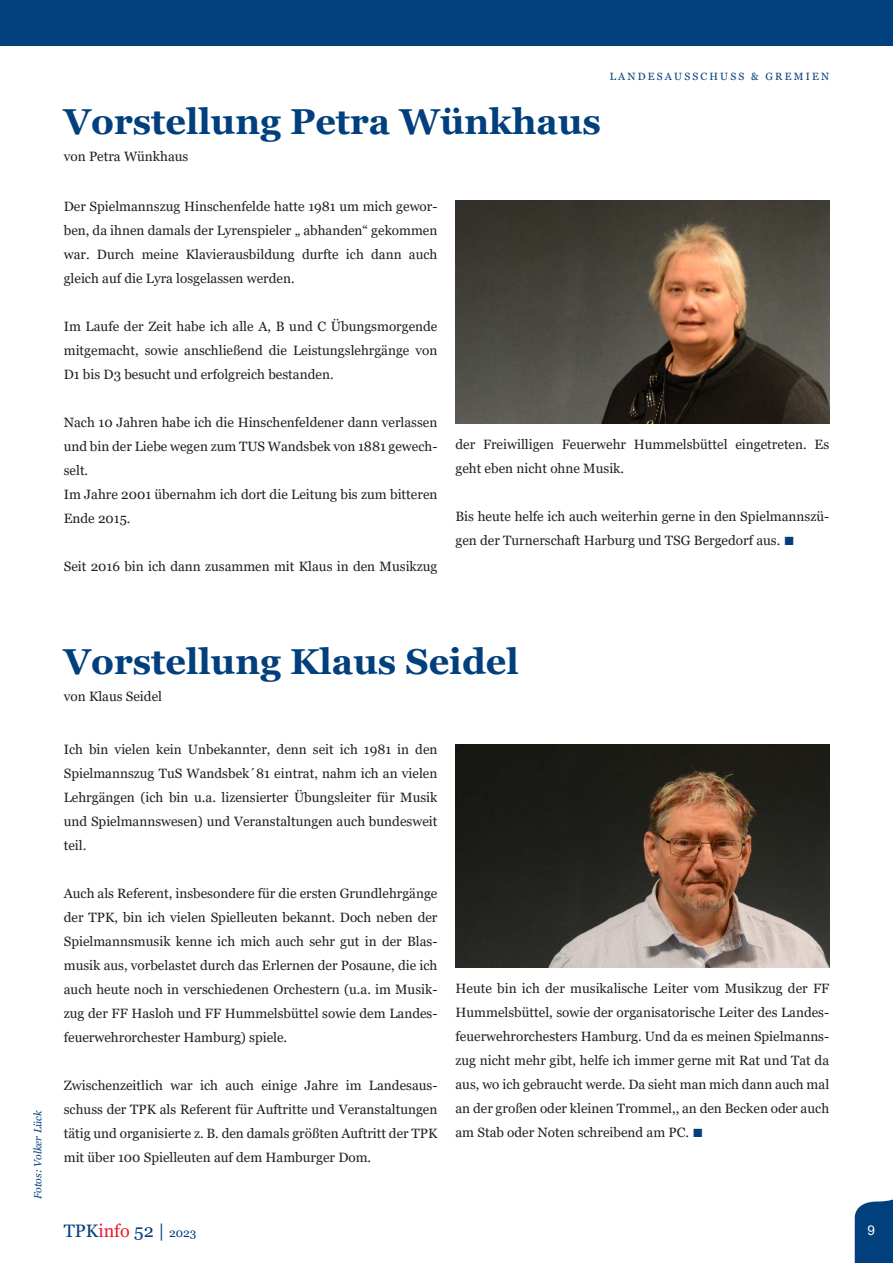
<style>
.page{position:relative;width:893px;height:1263px;background:#fff}
.page>*{position:absolute;margin:0;border:0;box-sizing:border-box;transform-origin:0 0}
.Headline_1{font:700 36px "Georgia";color:#023f7d}
.t1{font:18px "Georgia";color:#023f7d}
.Headline_1-2{font:13.5px/24px "Georgia";color:#231f20;text-align:justify}
.t2{font:13.5px "Arial";color:#fff}
.t3{font:10.5px "Georgia";letter-spacing:.21em;color:#023f7d}
.Fotokennzeichnung{font:italic 10.5px "Georgia";color:#023f7d}
.s1{font-family:"Times New Roman";font-size:18px;color:#023f7d}
.s2{color:#e71d2f}
.s3{font-size:12px}
</style>
<div class="page">
<div style="left:0;top:0;width:893px;height:46px;background:#023f7d"></div>
<svg style="left:854px;top:1199px;width:39px;height:64px;background:#164e87"></svg>
<img style="left:455px;top:201px;width:374px;height:223px">
<img style="left:455px;top:745px;width:374px;height:222px">
<p class="t3" style="left:610px;top:70px;width:221px">LANDESAUSSCHUSS &amp; GREMIEN</p>
<p class="Headline_1" style="left:64px;top:99px;width:539px">Vorstellung Petra Wünkhaus</p>
<p class="Headline_1-2" style="left:64px;top:145px;width:126px">von Petra Wünkhaus</p>
<p class="Headline_1-2" style="left:64px;top:195px;width:375px">Der Spielmannszug Hinschenfelde hatte 1981 um mich gewor&shy;ben, da ihnen damals der Lyrenspieler „ abhanden“ gekommen war. Durch meine Klavierausbildung durfte ich dann auch gleich auf die Lyra losgelassen werden.</p>
<p class="Headline_1-2" style="left:64px;top:315px;width:375px">Im Laufe der Zeit habe ich alle A, B und C Übungsmorgende mitgemacht, sowie anschließend die Leistungslehrgänge von D1 bis D3 besucht und erfolgreich bestanden.</p>
<p class="Headline_1-2" style="left:64px;top:411px;width:375px">Nach 10 Jahren habe ich die Hinschenfeldener dann verlassen und bin der Liebe wegen zum TUS Wandsbek von 1881 gewech&shy;selt.</p>
<p class="Headline_1-2" style="left:64px;top:483px;width:375px">Im Jahre 2001 übernahm ich dort die Leitung bis zum bitteren<br>Ende 2015.</p>
<p class="Headline_1-2" style="left:64px;top:555px;width:375px">Seit 2016 bin ich dann zusammen mit Klaus in den Musikzug</p>
<p class="Headline_1-2" style="left:455px;top:433px;width:375px">der Freiwilligen Feuerwehr Hummelsbüttel eingetreten. Es geht eben nicht ohne Musik.</p>
<p class="Headline_1-2" style="left:455px;top:505px;width:375px">Bis heute helfe ich auch weiterhin gerne in den Spielmannszü&shy;gen der Turnerschaft Harburg und TSG Bergedorf aus. <span class="s1">■</span></p>
<p class="Fotokennzeichnung" style="left:31px;top:1199px;width:90px;rotate:-90deg">Fotos: Volker Lück</p>
<p class="Headline_1" style="left:64px;top:638px;width:457px">Vorstellung Klaus Seidel</p>
<p class="Headline_1-2" style="left:64px;top:684px;width:100px">von Klaus Seidel</p>
<p class="Headline_1-2" style="left:64px;top:738px;width:375px">Ich bin vielen kein Unbekannter, denn seit ich 1981 in den Spielmannszug TuS Wandsbek´81 eintrat, nahm ich an vielen Lehrgängen (ich bin u.a. lizensierter Übungsleiter für Musik und Spielmannswesen) und Veranstaltungen auch bundesweit teil.</p>
<p class="Headline_1-2" style="left:64px;top:882px;width:375px">Auch als Referent, insbesondere für die ersten Grundlehrgänge der TPK, bin ich vielen Spielleuten bekannt. Doch neben der Spielmannsmusik kenne ich mich auch sehr gut in der Blas&shy;musik aus, vorbelastet durch das Erlernen der Posaune, die ich auch heute noch in verschiedenen Orchestern (u.a. im Musik&shy;zug der FF Hasloh und FF Hummelsbüttel sowie dem Landes&shy;feuerwehrorchester Hamburg) spiele.</p>
<p class="Headline_1-2" style="left:64px;top:1074px;width:375px">Zwischenzeitlich war ich auch einige Jahre im Landesaus&shy;schuss der TPK als Referent für Auftritte und Veranstaltungen tätig und organisierte z. B. den damals größten Auftritt der TPK mit über 100 Spielleuten auf dem Hamburger Dom.</p>
<p class="Headline_1-2" style="left:455px;top:976px;width:375px">Heute bin ich der musikalische Leiter vom Musikzug der FF Hummelsbüttel, sowie der organisatorische Leiter des Landes&shy;feuerwehrorchesters Hamburg. Und da es meinen Spielmanns&shy;zug nicht mehr gibt, helfe ich immer gerne mit Rat und Tat da aus, wo ich gebraucht werde. Da sieht man mich dann auch mal an der großen oder kleinen Trommel,, an den Becken oder auch am Stab oder Noten schreibend am PC. <span class="s1">■</span></p>
<h2 class="t1" style="left:64px;top:1219px;width:134px">TPK<span class="s2">info</span> 52 | <span class="s3">2023</span></h2>
<p class="t2" style="left:867px;top:1221px;width:9px">9</p>
</div>
